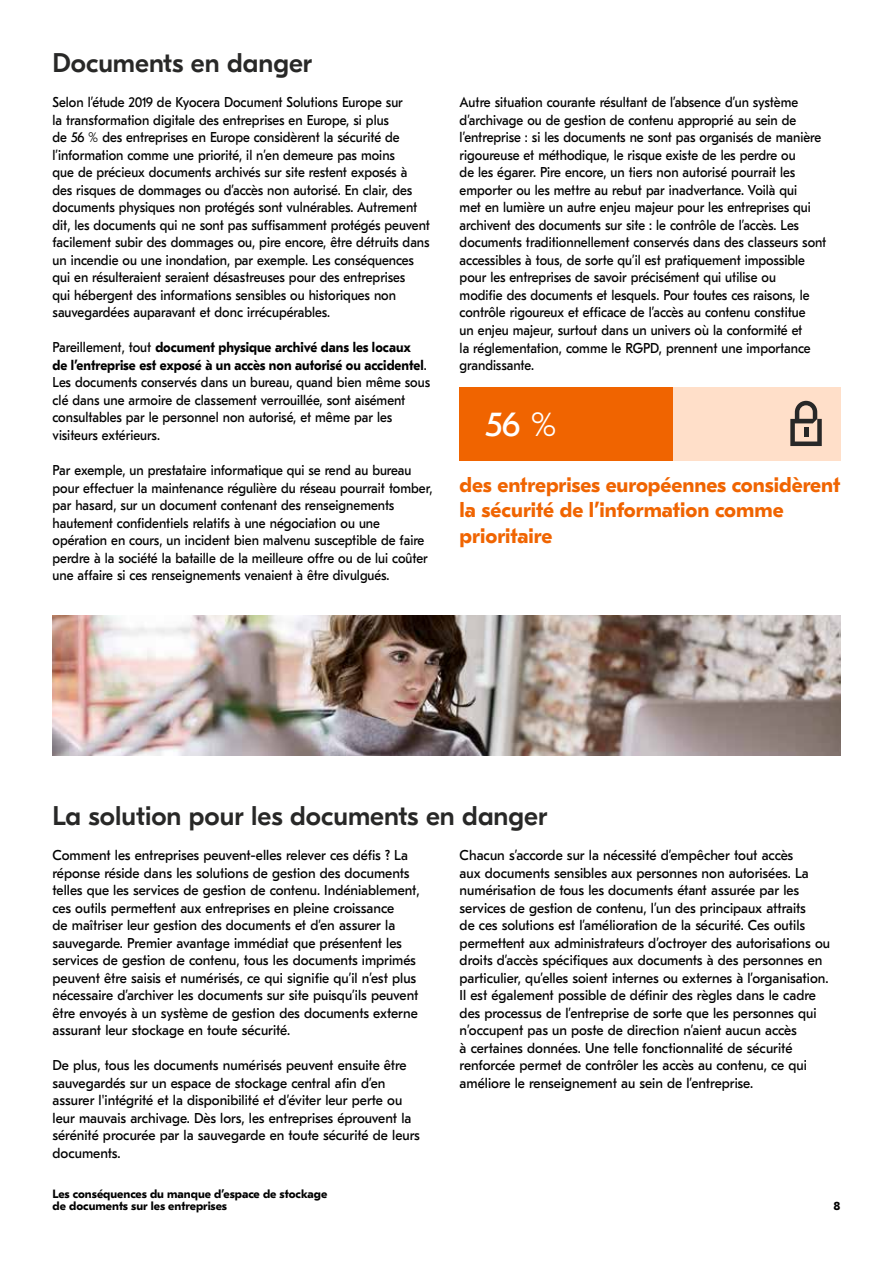
<style>
.page{position:relative;width:893px;height:1263px;background:#fff}
.page>*{position:absolute;margin:0;border:0;box-sizing:border-box;transform-origin:0 0}
.t1{font:34.5px "GT Eesti Pro Text";color:#fff}
.t2{font:500 27px "GT Eesti Pro Display";color:#282827}
.t3{font:700 21px/25.5px "GT Eesti Pro Text";color:#f06400}
.t4{font:14.25px/17.5px "GT Eesti Pro Text";color:#000;scale:.93 1}
.t5{font:14.25px/17.5px "GT Eesti Pro Text";color:#000}
.t6{font:700 12px/12px "GT Eesti Pro Text";color:#000}
.s1{font-weight:700}
</style>
<div class="page">
<img style="left:53px;top:615px;width:787px;height:140px">
<div style="left:460px;top:387px;width:380px;height:74px;background:#ffdfc9"></div>
<div style="left:460px;top:387px;width:213px;height:74px;background:#f06400"></div>
<svg style="left:790px;top:401px;width:32px;height:45px"></svg>
<h2 class="t2" style="left:53px;top:48px;width:261px">Documents en danger</h2>
<p class="t4" style="left:53px;top:94px;width:407px">Selon l’étude 2019 de Kyocera Document Solutions Europe sur<br>la transformation digitale des entreprises en Europe, si plus<br>de 56 % des entreprises en Europe considèrent la sécurité de l’information comme une priorité, il n’en demeure pas moins<br>que de précieux documents archivés sur site restent exposés à des risques de dommages ou d’accès non autorisé. En clair, des documents physiques non protégés sont vulnérables. Autrement dit, les documents qui ne sont pas suffisamment protégés peuvent facilement subir des dommages ou, pire encore, être détruits dans un incendie ou une inondation, par exemple. Les conséquences qui en résulteraient seraient désastreuses pour des entreprises<br>qui hébergent des informations sensibles ou historiques non sauvegardées auparavant et donc irrécupérables.</p>
<p class="t4" style="left:53px;top:339px;width:408px">Pareillement, tout <span class="s1">document physique archivé dans les locaux<br>de l’entreprise est exposé à un accès non autorisé ou accidentel</span>.<br>Les documents conservés dans un bureau, quand bien même sous clé dans une armoire de classement verrouillée, sont aisément consultables par le personnel non autorisé, et même par les visiteurs extérieurs.</p>
<p class="t4" style="left:53px;top:462px;width:410px">Par exemple, un prestataire informatique qui se rend au bureau pour effectuer la maintenance régulière du réseau pourrait tomber, par hasard, sur un document contenant des renseignements hautement confidentiels relatifs à une négociation ou une opération en cours, un incident bien malvenu susceptible de faire perdre à la société la bataille de la meilleure offre ou de lui coûter une affaire si ces renseignements venaient à être divulgués.</p>
<p class="t4" style="left:460px;top:94px;width:396px">Autre situation courante résultant de l’absence d’un système d’archivage ou de gestion de contenu approprié au sein de l’entreprise : si les documents ne sont pas organisés de manière rigoureuse et méthodique, le risque existe de les perdre ou<br>de les égarer. Pire encore, un tiers non autorisé pourrait les emporter ou les mettre au rebut par inadvertance. Voilà qui<br>met en lumière un autre enjeu majeur pour les entreprises qui archivent des documents sur site : le contrôle de l’accès. Les documents traditionnellement conservés dans des classeurs sont accessibles à tous, de sorte qu’il est pratiquement impossible pour les entreprises de savoir précisément qui utilise ou<br>modifie des documents et lesquels. Pour toutes ces raisons, le contrôle rigoureux et efficace de l’accès au contenu constitue<br>un enjeu majeur, surtout dans un univers où la conformité et<br>la réglementation, comme le RGPD, prennent une importance grandissante.</p>
<h1 class="t1" style="left:485px;top:405px;width:73px">56 %</h1>
<h3 class="t3" style="left:460px;top:472px;width:382px">des entreprises européennes considèrent la sécurité de l’information comme prioritaire</h3>
<h2 class="t2" style="left:53px;top:801px;width:496px">La solution pour les documents en danger</h2>
<p class="t5" style="left:53px;top:847px;width:369px">Comment les entreprises peuvent-elles relever ces défis ? La réponse réside dans les solutions de gestion des documents telles que les services de gestion de contenu. Indéniablement, ces outils permettent aux entreprises en pleine croissance<br>de maîtriser leur gestion des documents et d’en assurer la sauvegarde. Premier avantage immédiat que présentent les services de gestion de contenu, tous les documents imprimés peuvent être saisis et numérisés, ce qui signifie qu’il n’est plus nécessaire d’archiver les documents sur site puisqu’ils peuvent être envoyés à un système de gestion des documents externe assurant leur stockage en toute sécurité.</p>
<p class="t5" style="left:53px;top:1057px;width:369px">De plus, tous les documents numérisés peuvent ensuite être sauvegardés sur un espace de stockage central afin d’en assurer l'intégrité et la disponibilité et d’éviter leur perte ou leur mauvais archivage. Dès lors, les entreprises éprouvent la sérénité procurée par la sauvegarde en toute sécurité de leurs documents.</p>
<p class="t6" style="left:53px;top:1188px;width:276px">Les conséquences du manque d’espace de stockage de documents sur les entreprises</p>
<p class="t5" style="left:460px;top:847px;width:372px">Chacun s’accorde sur la nécessité d’empêcher tout accès<br>aux documents sensibles aux personnes non autorisées. La numérisation de tous les documents étant assurée par les services de gestion de contenu, l’un des principaux attraits<br>de ces solutions est l’amélioration de la sécurité. Ces outils permettent aux administrateurs d’octroyer des autorisations ou droits d’accès spécifiques aux documents à des personnes en particulier, qu’elles soient internes ou externes à l’organisation.<br>Il est également possible de définir des règles dans le cadre des processus de l’entreprise de sorte que les personnes qui n’occupent pas un poste de direction n’aient aucun accès<br>à certaines données. Une telle fonctionnalité de sécurité renforcée permet de contrôler les accès au contenu, ce qui améliore le renseignement au sein de l’entreprise.</p>
<p class="t6" style="left:833px;top:1200px;width:8px">8</p>
</div>
